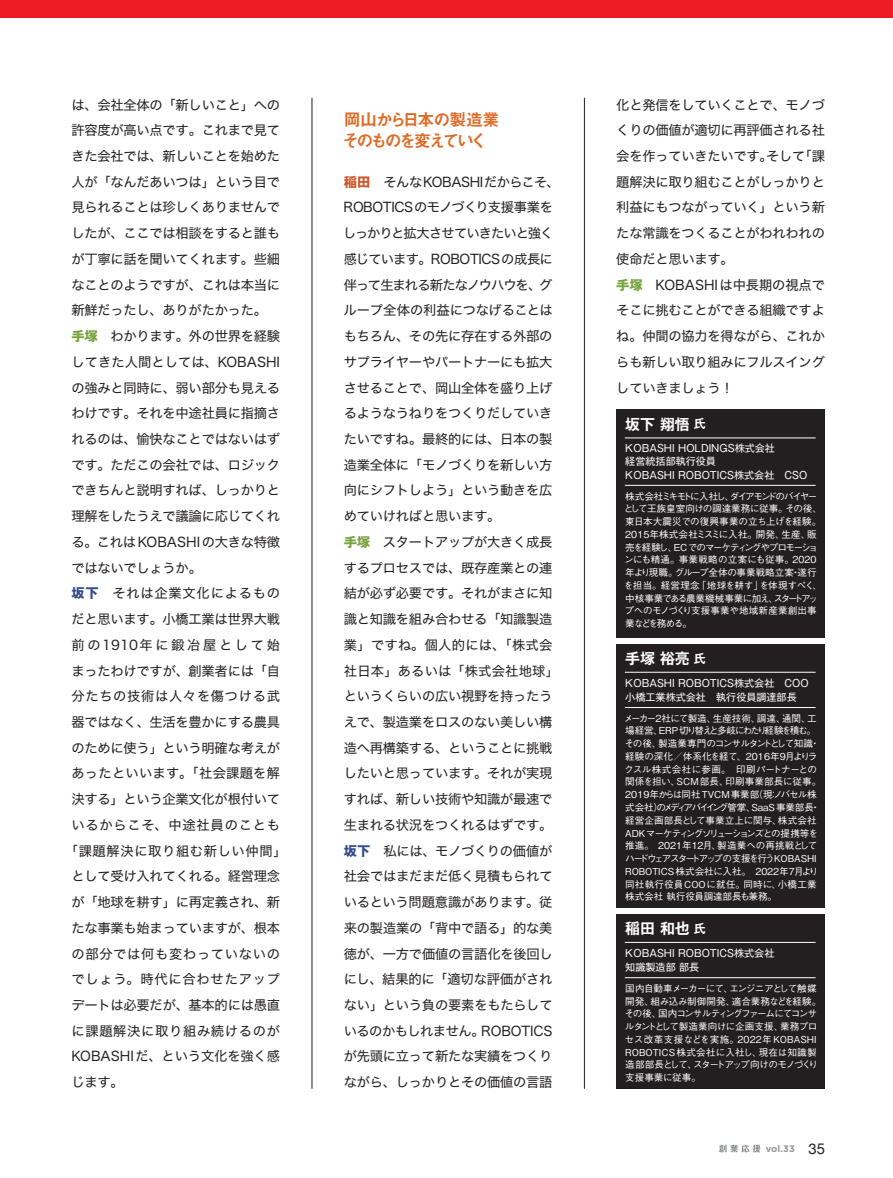
<style>
.page{position:relative;width:893px;height:1178px;background:#fff}
.page>*{position:absolute;margin:0;border:0;box-sizing:border-box;transform-origin:0 0}
.t1{font:16.95px/21.3px "Midashi Go Pr 6 MB31";letter-spacing:-.13em;color:#de6b27}
.t2{font:700 14.85px "Gothic MB101 Pr 6 De";color:#fff}
.t3{font:13.35px/25.7px "Hira Kaku Std W4";letter-spacing:-.02em;color:#231f20}
.t4{font:13.35px "Hira Kaku Std W4";letter-spacing:.055em;color:#231f20}
.t5{font:13.35px "Hira Kaku Std W4";letter-spacing:.05em;color:#231f20}
.t6{font:13.35px "Hira Kaku Std W4";letter-spacing:.005em;color:#231f20}
.t7{font:13.35px "Hira Kaku Std W4";letter-spacing:.02em;color:#231f20}
.t8{font:13.35px "Hira Kaku Std W4";letter-spacing:.045em;color:#231f20}
.t9{font:13.35px "Hira Kaku Std W4";letter-spacing:.2em;color:#231f20}
.t10{font:10.05px/13.8px "Gothic MB101 Pr 6";color:#fff}
.t11{font:500 9.6px/12.8px "Gothic BBB Pr 6 N";letter-spacing:-.04em;color:#fff}
.t12{font:500 9.6px/12.8px "Gothic BBB Pr 6 N";letter-spacing:-.02em;color:#fff}
.t13{font:700 9.3px "Gotham";color:#939598}
.s1{font-family:"Gothic MB101 Pr 6";font-weight:700;color:#78a341}
.s2{font-family:"Gothic MB101 Pr 6";font-weight:700;color:#354e8c}
.s3{font-family:"Gothic MB101 Pr 6";font-weight:700;color:#cb572b}
.s4{font-size:11.85px}
.s5{font-family:"Helvetica Neue";font-weight:400;font-size:14.85px;color:#231f20}
</style>
<div class="page">
<div style="left:0;top:0;width:893px;height:18px;background:#ee1d23"></div>
<hr style="left:312px;top:98px;width:1px;height:991px;background:#231f20">
<hr style="left:584px;top:98px;width:1px;height:991px;background:#231f20">
<div style="left:616px;top:644px;width:209px;height:264px;background:#231f20"></div>
<hr style="left:625px;top:672px;width:191px;height:1px;background:#fff">
<hr style="left:625px;top:707px;width:191px;height:1px;background:#fff">
<div style="left:616px;top:410px;width:209px;height:228px;background:#231f20"></div>
<hr style="left:625px;top:438px;width:191px;height:1px;background:#fff">
<hr style="left:625px;top:485px;width:191px;height:1px;background:#fff">
<div style="left:616px;top:914px;width:209px;height:175px;background:#231f20"></div>
<hr style="left:625px;top:942px;width:191px;height:1px;background:#fff">
<hr style="left:625px;top:977px;width:191px;height:1px;background:#fff">
<svg style="left:719px;top:1144px;width:41px;height:8px"></svg>
<p class="t3" style="left:71px;top:92px;width:210px">は、会社全体の「新しいこと」への</p>
<p class="t3" style="left:71px;top:117px;width:210px">許容度が高い点です。これまで見て</p>
<p class="t3" style="left:71px;top:143px;width:210px">きた会社では、新しいことを始めた</p>
<p class="t3" style="left:71px;top:169px;width:210px">人が「なんだあいつは」という目で</p>
<p class="t3" style="left:71px;top:195px;width:210px">見られることは珍しくありませんで</p>
<p class="t3" style="left:71px;top:220px;width:210px">したが、ここでは相談をすると誰も</p>
<p class="t3" style="left:71px;top:246px;width:210px">が丁寧に話を聞いてくれます。些細</p>
<p class="t3" style="left:71px;top:272px;width:210px">なことのようですが、これは本当に</p>
<p class="t3" style="left:71px;top:297px;width:197px">新鮮だったし、ありがたかった。</p>
<p class="t3" style="left:71px;top:323px;width:210px"><span class="s1">手塚　</span>わかります。外の世界を経験</p>
<p class="t6" style="left:71px;top:352px;width:210px">してきた人間としては、KOBASHI</p>
<p class="t3" style="left:71px;top:375px;width:210px">の強みと同時に、弱い部分も見える</p>
<p class="t3" style="left:71px;top:400px;width:210px">わけです。それを中途社員に指摘さ</p>
<p class="t3" style="left:71px;top:426px;width:210px">れるのは、愉快なことではないはず</p>
<p class="t3" style="left:71px;top:452px;width:210px">です。ただこの会社では、ロジック</p>
<p class="t3" style="left:71px;top:477px;width:210px">できちんと説明すれば、しっかりと</p>
<p class="t3" style="left:71px;top:503px;width:210px">理解をしたうえで議論に応じてくれ</p>
<p class="t3" style="left:71px;top:529px;width:210px">る。これはKOBASHIの大きな特徴</p>
<p class="t3" style="left:71px;top:555px;width:132px">ではないでしょうか。</p>
<p class="t4" style="left:71px;top:583px;width:210px"><span class="s2">坂下　</span>それは企業文化によるもの</p>
<p class="t3" style="left:71px;top:606px;width:210px">だと思います。小橋工業は世界大戦</p>
<p class="t9" style="left:71px;top:635px;width:210px">前の1910年に鍛冶屋として始</p>
<p class="t3" style="left:71px;top:658px;width:210px">まったわけですが、創業者には「自</p>
<p class="t5" style="left:71px;top:686px;width:210px">分たちの技術は人々を傷つける武</p>
<p class="t3" style="left:71px;top:709px;width:210px">器ではなく、生活を豊かにする農具</p>
<p class="t3" style="left:71px;top:735px;width:210px">のために使う」という明確な考えが</p>
<p class="t7" style="left:71px;top:763px;width:210px">あったといいます。「社会課題を解</p>
<p class="t3" style="left:71px;top:786px;width:210px">決する」という企業文化が根付いて</p>
<p class="t4" style="left:71px;top:815px;width:210px">いるからこそ、中途社員のことも</p>
<p class="t8" style="left:65px;top:840px;width:223px">「課題解決に取り組む新しい仲間」</p>
<p class="t3" style="left:71px;top:863px;width:210px">として受け入れてくれる。経営理念</p>
<p class="t3" style="left:71px;top:889px;width:210px">が「地球を耕す」に再定義され、新</p>
<p class="t3" style="left:71px;top:915px;width:210px">たな事業も始まっていますが、根本</p>
<p class="t5" style="left:71px;top:943px;width:210px">の部分では何も変わっていないの</p>
<p class="t4" style="left:71px;top:969px;width:210px">でしょう。時代に合わせたアップ</p>
<p class="t3" style="left:71px;top:992px;width:210px">デートは必要だが、基本的には愚直</p>
<p class="t5" style="left:71px;top:1020px;width:210px">に課題解決に取り組み続けるのが</p>
<p class="t3" style="left:71px;top:1043px;width:210px">KOBASHIだ、という文化を強く感</p>
<p class="t3" style="left:71px;top:1069px;width:54px">じます。</p>
<p class="t1" style="left:342px;top:108px;width:159px">岡山から日本の製造業そのものを変えていく</p>
<p class="t3" style="left:343px;top:169px;width:218px"><span class="s3">稲田　</span>そんなKOBASHIだからこそ、<br>ROBOTICSのモノづくり支援事業をしっかりと拡大させていきたいと強く感じています。ROBOTICSの成長に伴って生まれる新たなノウハウを、グループ全体の利益につなげることはもちろん、その先に存在する外部のサプライヤーやパートナーにも拡大させることで、岡山全体を盛り上げるようなうねりをつくりだしていきたいですね。最終的には、日本の製造業全体に「モノづくりを新しい方向にシフトしよう」という動きを広めていければと思います。<br><span class="s1">手塚　</span>スタートアップが大きく成長するプロセスでは、既存産業との連結が必ず必要です。それがまさに知識と知識を組み合わせる「知識製造業」ですね。個人的には、「株式会社日本」あるいは「株式会社地球」というくらいの広い視野を持ったうえで、製造業をロスのない美しい構造へ再構築する、ということに挑戦したいと思っています。それが実現すれば、新しい技術や知識が最速で生まれる状況をつくれるはずです。<span class="s2">坂下　</span>私には、モノづくりの価値が社会ではまだまだ低く見積もられているという問題意識があります。従来の製造業の「背中で語る」的な美徳が、一方で価値の言語化を後回しにし、結果的に「適切な評価がされない」という負の要素をもたらしているのかもしれません。ROBOTICSが先頭に立って新たな実績をつくりながら、しっかりとその価値の言語</p>
<p class="t3" style="left:616px;top:92px;width:210px">化と発信をしていくことで、モノづくりの価値が適切に再評価される社会を作っていきたいです。そして「課題解決に取り組むことがしっかりと利益にもつながっていく」という新たな常識をつくることがわれわれの使命だと思います。<br><span class="s1">手塚　</span>KOBASHIは中長期の視点でそこに挑むことができる組織ですよね。仲間の協力を得ながら、これからも新しい取り組みにフルスイングしていきましょう！</p>
<p class="t2" style="left:625px;top:411px;width:82px">坂下 翔悟 <span class="s4">氏</span></p>
<p class="t10" style="left:625px;top:440px;width:184px">KOBASHI HOLDINGS株式会社　<br>経営統括部執行役員<br>KOBASHI ROBOTICS株式会社　CSO</p>
<p class="t11" style="left:624px;top:489px;width:200px">株式会社ミキモトに入社し、ダイアモンドのバイヤーとして王族皇室向けの調達業務に従事。その後、東日本大震災での復興事業の立ち上げを経験。<br>2015年株式会社ミスミに入社。開発、生産、販売を経験し、EC でのマーケティングやプロモーションにも精通。事業戦略の立案にも従事。2020年より現職。グループ全体の事業戦略立案・遂行を担当。経営理念「地球を耕す」を体現すべく、中核事業である農業機械事業に加え、スタートアップへのモノづくり支援事業や地域新産業創出事業などを務める。</p>
<p class="t2" style="left:625px;top:646px;width:82px">手塚 裕亮 <span class="s4">氏</span></p>
<p class="t10" style="left:625px;top:675px;width:185px">KOBASHI ROBOTICS株式会社　COO小橋工業株式会社　執行役員調達部長</p>
<p class="t12" style="left:624px;top:711px;width:199px">メーカー2社にて製造、生産技術、調達、通関、工場経営、ERP 切り替えと多岐にわたり経験を積む。その後、製造業専門のコンサルタントとして知識・経験の深化／体系化を経て、2016年9月よりラクスル株式会社に参画。印刷パートナーとの関係を担い、SCM部長、印刷事業部長に従事。<br>2019年からは同社TVCM事業部（現：ノバセル株式会社）のメディアバイイング管掌、SaaS 事業部長・経営企画部長として事業立上に関与、株式会社<br>ADK マーケティングソリューションズとの提携等を推進。 2021年12月、製造業への再挑戦としてハードウェアスタートアップの支援を行うKOBASHI<br>ROBOTICS株式会社に入社。 2022年7月より同社執行役員COOに就任。同時に、小橋工業株式会社執行役員調達部長も兼務。</p>
<p class="t2" style="left:625px;top:916px;width:82px">稲田 和也 <span class="s4">氏</span></p>
<p class="t10" style="left:625px;top:945px;width:151px">KOBASHI ROBOTICS株式会社知識製造部 部長</p>
<p class="t11" style="left:624px;top:981px;width:198px">国内自動車メーカーにて、エンジニアとして触媒開発、組み込み制御開発、適合業務などを経験。その後、国内コンサルティングファームにてコンサルタントとして製造業向けに企画支援、業務プロセス改革支援などを実施。2022年 KOBASHI<br>ROBOTICS株式会社に入社し、現在は知識製造部部長として、スタートアップ向けのモノづくり支援事業に従事。</p>
<p class="t13" style="left:766px;top:1142px;width:61px">vol.33 <span class="s5">35</span></p>
</div>
